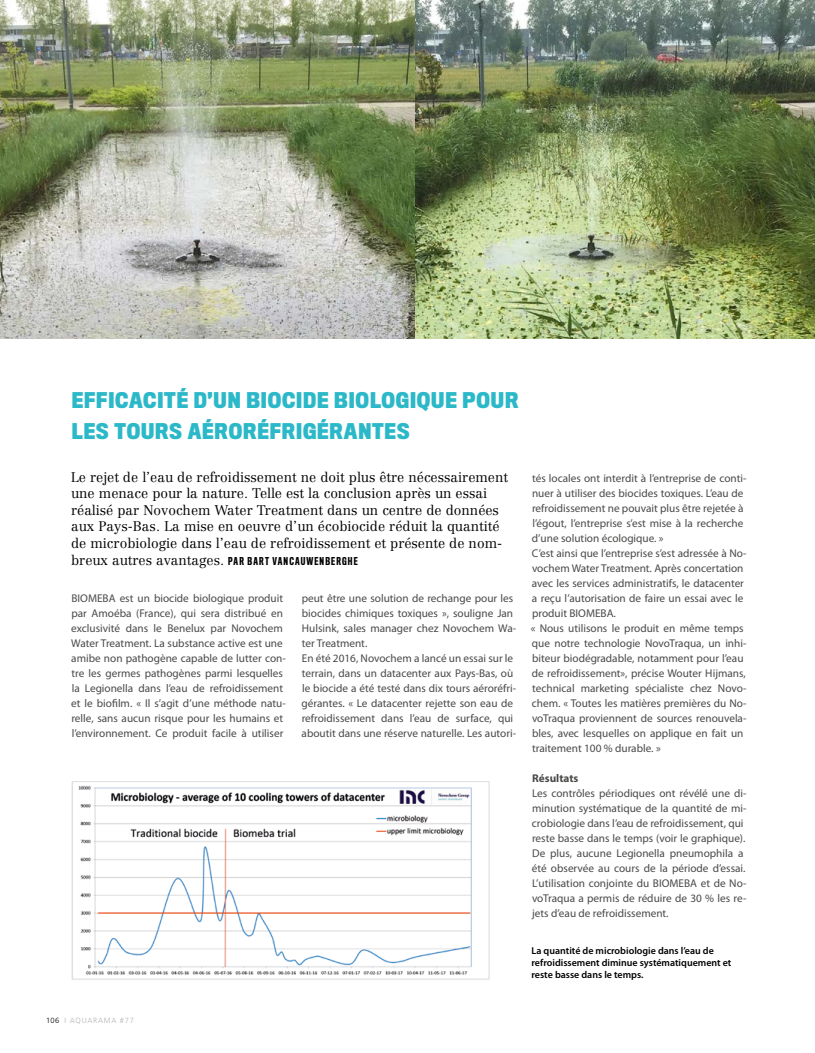
<style>
.page{position:relative;width:815px;height:1053px;background:#fff}
.page>*{position:absolute;margin:0;border:0;box-sizing:border-box;transform-origin:0 0}
.t1{font:700 20px/31px "Titling Gothic FB Cond";letter-spacing:.045em;color:#2bb8c8}
.t2{font:300 13.75px/16.5px "Centennial LT";color:#000}
.t3{font:11.25px/15px "Myriad Pro";color:#494948}
.t4{font:700 11.25px "Myriad Pro";color:#494948}
.t5{font:600 10px/12px "Myriad Pro";color:#000}
.t6{font:500 10px "Titling Gothic FB Comp";letter-spacing:.115em;color:#000}
.t7{font:300 7.5px "Frutiger LT";letter-spacing:.1em;color:#b1b2b3}
.s1{font-family:"Centennial LT";font-weight:300;font-size:13.75px}
.s2{color:#000}
</style>
<div class="page">
<img style="left:0;top:0;width:815px;height:338px">
<img style="left:71px;top:781px;width:419px;height:199px">
<h1 class="t1" style="left:72px;top:384px;width:448px">EFFICACITÉ D’UN BIOCIDE BIOLOGIQUE POUR<br>LES TOURS AÉRORÉFRIGÉRANTES</h1>
<p class="t2" style="left:71px;top:468px;width:439px">Le rejet de l’eau de refroidissement ne doit plus être nécessairement une menace pour la nature. Telle est la conclusion après un essai réalisé par Novochem Water Treatment dans un centre de données aux Pays-Bas. La mise en oeuvre d’un écobiocide réduit la quantité de microbiologie dans l’eau de refroidissement et présente de nom-</p>
<p class="t6" style="left:71px;top:555px;width:288px"><span class="s1">breux autres avantages.</span> PAR BART VANCAUWENBERGHE</p>
<p class="t3" style="left:71px;top:590px;width:216px">BIOMEBA est un biocide biologique produit par Amoéba (France), qui sera distribué en exclusivité dans le Benelux par Novochem Water Treatment. La substance active est une amibe non pathogène capable de lutter con&shy;tre les germes pathogènes parmi lesquelles la Legionella dans l’eau de refroidissement et le biofilm. « Il s’agit d’une méthode natu&shy;relle, sans aucun risque pour les humains et l’environnement. Ce produit facile à utiliser</p>
<p class="t3" style="left:302px;top:590px;width:216px">peut être une solution de rechange pour les biocides chimiques toxiques », souligne Jan Hulsink, sales manager chez Novochem Wa&shy;ter Treatment.<br>En été 2016, Novochem a lancé un essai sur le terrain, dans un datacenter aux Pays-Bas, où le biocide a été testé dans dix tours aéroréfri&shy;gérantes. « Le datacenter rejette son eau de refroidissement dans l’eau de surface, qui aboutit dans une réserve naturelle. Les autori-</p>
<p class="t3" style="left:531px;top:470px;width:217px">tés locales ont interdit à l’entreprise de conti&shy;nuer à utiliser des biocides toxiques. L’eau de refroidissement ne pouvait plus être rejetée à l’égout, l’entreprise s’est mise à la recherche d’une solution écologique. »<br>C’est ainsi que l’entreprise s’est adressée à No&shy;vochem Water Treatment. Après concertation avec les services administratifs, le datacenter a reçu l’autorisation de faire un essai avec le produit BIOMEBA.<br>« Nous utilisons le produit en même temps que notre technologie NovoTraqua, un inhi&shy;biteur biodégradable, notamment pour l’eau de refroidissement», précise Wouter Hijmans, technical marketing spécialiste chez Novo&shy;chem. « Toutes les matières premières du No&shy;voTraqua proviennent de sources renouvela&shy;bles, avec lesquelles on applique en fait un traitement 100 % durable. »</p>
<p class="t4" style="left:532px;top:771px;width:48px">Résultats</p>
<p class="t3" style="left:532px;top:785px;width:216px">Les contrôles périodiques ont révélé une di&shy;minution systématique de la quantité de mi&shy;crobiologie dans l’eau de refroidissement, qui reste basse dans le temps (voir le graphique).<br>De plus, aucune Legionella pneumophila a été observée au cours de la période d’essai.<br>L’utilisation conjointe du BIOMEBA et de No&shy;voTraqua a permis de réduire de 30 % les re&shy;jets d’eau de refroidissement.</p>
<p class="t5" style="left:531px;top:945px;width:201px">La quantité de microbiologie dans l’eau de refroidissement diminue systématiquement et reste basse dans le temps.</p>
<p class="t7" style="left:46px;top:1016px;width:89px"><span class="s2">106</span> I AQUARAMA #77</p>
</div>
